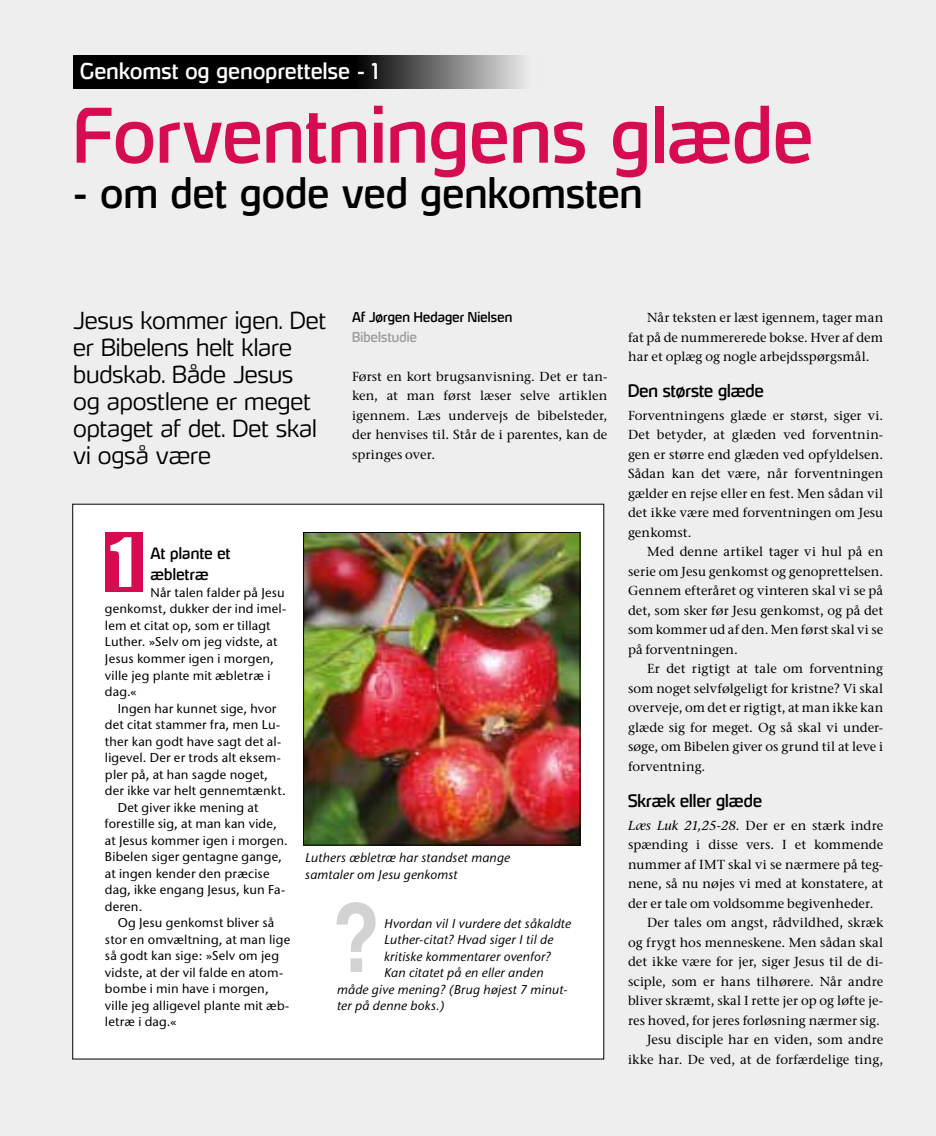
<style>
.page{position:relative;width:936px;height:1136px;background:#fff}
.page>*{position:absolute;margin:0;border:0;box-sizing:border-box;transform-origin:0 0}
.t1{font:700 condensed 96px "Helvetica";color:#d2d2d2}
.t2{font:72px "Hybrea Rg";letter-spacing:.01em;color:#d60b52}
.t3{font:62.85px "Impact";color:#fff}
.t4{font:39px "Hybrea Rg";letter-spacing:.015em;color:#000}
.t5{font:22.5px/27px "Hybrea Lt";letter-spacing:.025em;color:#000}
.t6{font:21px "Hybrea Rg";letter-spacing:.02em;color:#fff}
.t7{font:16.5px "Hybrea Rg";letter-spacing:.005em;color:#000}
.t8{font:15px/21px "Hybrea Rg";letter-spacing:.02em;color:#000}
.t9{font:500 13.05px/19.5px "Stone Serif ITC";letter-spacing:.005em;color:#000;text-align:justify}
.t10{font:13.05px "Hybrea Rg";letter-spacing:.015em;color:#000}
.t11{font:13.05px "Hybrea Rg";letter-spacing:.015em;color:#9d9d9c}
.t12{font:500 12.75px/16.5px "Stone Sans ITC";letter-spacing:.015em;color:#000}
.t13{font:italic 500 12.75px/16.5px "Stone Sans ITC";letter-spacing:.01em;color:#000}
.s1{font-style:italic}
</style>
<div class="page">
<div style="left:0;top:0;width:935px;height:1135px;background:#eee"></div>
<svg style="left:73px;top:55px;width:451px;height:34px;background:#2a2a2a"></svg>
<div style="left:73px;top:504px;width:530px;height:554px;background:#fff"></div>
<div style="left:105px;top:532px;width:37px;height:60px;background:#d60b52"></div>
<img style="left:305px;top:534px;width:273px;height:309px">
<div style="left:303px;top:532px;width:277px;height:313px;border:1px solid #000"></div>
<h3 class="t6" style="left:80px;top:58px;width:299px">Genkomst og genoprettelse - 1</h3>
<h2 class="t2" style="left:73px;top:91px;width:741px">Forventningens glæde</h2>
<h3 class="t4" style="left:73px;top:169px;width:571px">- om det gode ved genkomsten</h3>
<h3 class="t5" style="left:73px;top:307px;width:254px">Jesus kommer igen. Det er Bibelens helt klare budskab. Både Jesus<br>og apostlene er meget optaget af det. Det skal vi også være</h3>
<p class="t10" style="left:352px;top:309px;width:161px">Af Jørgen Hedager Nielsen</p>
<p class="t11" style="left:352px;top:329px;width:66px">Bibelstudie</p>
<p class="t9" style="left:352px;top:366px;width:257px">Først en kort brugsanvisning. Det er tan&shy;ken, at man først læser selve artiklen igennem. Læs undervejs de bibelsteder, der henvises til. Står de i parentes, kan de springes over.</p>
<h3 class="t3" style="left:110px;top:513px;width:25px">1</h3>
<p class="t8" style="left:150px;top:543px;width:81px">At plante et æbletræ</p>
<p class="t12" style="left:105px;top:584px;width:183px;text-indent:46px">Når talen falder på Jesu genkomst, dukker der ind imel&shy;lem et citat op, som er tillagt<br>Luther. »Selv om jeg vidste, at<br>Jesus kommer igen i morgen, ville jeg plante mit æbletræ i dag.«</p>
<p class="t12" style="left:118px;top:699px;width:160px">Ingen har kunnet sige, hvor</p>
<p class="t12" style="left:105px;top:716px;width:177px">det citat stammer fra, men Lu-</p>
<p class="t12" style="left:105px;top:732px;width:178px">ther kan godt have sagt det al-</p>
<p class="t12" style="left:105px;top:749px;width:177px">ligevel. Der er trods alt eksem-</p>
<p class="t12" style="left:105px;top:765px;width:164px">pler på, at han sagde noget,</p>
<p class="t12" style="left:105px;top:782px;width:182px">der ikke var helt gennemtænkt.</p>
<p class="t12" style="left:118px;top:798px;width:142px">Det giver ikke mening at</p>
<p class="t12" style="left:105px;top:815px;width:173px">forestille sig, at man kan vide,</p>
<p class="t12" style="left:105px;top:831px;width:184px">at Jesus kommer igen i morgen.</p>
<p class="t12" style="left:105px;top:848px;width:178px">Bibelen siger gentagne gange,</p>
<p class="t12" style="left:105px;top:864px;width:166px">at ingen kender den præcise</p>
<p class="t12" style="left:105px;top:881px;width:182px">dag, ikke engang Jesus, kun Fa-</p>
<p class="t12" style="left:105px;top:897px;width:39px">deren.</p>
<p class="t12" style="left:118px;top:914px;width:158px">Og Jesu genkomst bliver så</p>
<p class="t12" style="left:105px;top:930px;width:187px">stor en omvæltning, at man lige</p>
<p class="t12" style="left:105px;top:947px;width:176px">så godt kan sige: »Selv om jeg</p>
<p class="t12" style="left:105px;top:963px;width:180px">vidste, at der vil falde en atom-</p>
<p class="t12" style="left:105px;top:980px;width:165px">bombe i min have i morgen,</p>
<p class="t12" style="left:105px;top:996px;width:186px">ville jeg alligevel plante mit æb-</p>
<p class="t12" style="left:105px;top:1013px;width:73px">letræ i dag.«</p>
<p class="t13" style="left:305px;top:849px;width:206px">Luthers æbletræ har standset mange samtaler om Jesu genkomst</p>
<h1 class="t1" style="left:332px;top:879px;width:50px">?</h1>
<p class="t13" style="left:384px;top:914px;width:188px">Hvordan vil I vurdere det såkaldte</p>
<p class="t13" style="left:384px;top:931px;width:171px">Luther-citat? Hvad siger I til de</p>
<p class="t13" style="left:384px;top:947px;width:168px">kritiske kommentarer ovenfor?</p>
<p class="t13" style="left:384px;top:964px;width:161px">Kan citatet på en eller anden</p>
<p class="t13" style="left:337px;top:980px;width:232px">måde give mening? (Brug højest 7 minut-</p>
<p class="t13" style="left:337px;top:997px;width:109px">ter på denne boks.)</p>
<p class="t9" style="left:628px;top:308px;width:257px;text-indent:19px">Når teksten er læst igennem, tager man fat på de nummererede bokse. Hver af dem har et oplæg og nogle arbejdsspørgsmål.</p>
<p class="t7" style="left:628px;top:380px;width:137px">Den største glæde</p>
<p class="t9" style="left:628px;top:405px;width:257px">Forventningens glæde er størst, siger vi.<br>Det betyder, at glæden ved forventnin&shy;gen er større end glæden ved opfyldelsen.<br>Sådan kan det være, når forventningen gælder en rejse eller en fest. Men sådan vil det ikke være med forventningen om Jesu genkomst.</p>
<p class="t9" style="left:628px;top:542px;width:257px;text-indent:19px">Med denne artikel tager vi hul på en serie om Jesu genkomst og genoprettelsen.<br>Gennem efteråret og vinteren skal vi se på det, som sker før Jesu genkomst, og på det som kommer ud af den. Men først skal vi se på forventningen.</p>
<p class="t9" style="left:628px;top:658px;width:257px;text-indent:19px">Er det rigtigt at tale om forventning som noget selvfølgeligt for kristne? Vi skal overveje, om det er rigtigt, at man ikke kan glæde sig for meget. Og så skal vi under&shy;søge, om Bibelen giver os grund til at leve i forventning.</p>
<p class="t7" style="left:628px;top:790px;width:135px">Skræk eller glæde</p>
<p class="t9" style="left:628px;top:815px;width:257px"><span class="s1">Læs Luk 21,25-28.</span> Der er en stærk indre</p>
<p class="t9" style="left:628px;top:834px;width:257px">spænding i disse vers. I et kommende</p>
<p class="t9" style="left:628px;top:854px;width:257px">nummer af IMT skal vi se nærmere på teg-</p>
<p class="t9" style="left:628px;top:873px;width:257px">nene, så nu nøjes vi med at konstatere, at</p>
<p class="t9" style="left:628px;top:893px;width:247px">der er tale om voldsomme begivenheder.</p>
<p class="t9" style="left:647px;top:912px;width:237px">Der tales om angst, rådvildhed, skræk</p>
<p class="t9" style="left:628px;top:932px;width:257px">og frygt hos menneskene. Men sådan skal</p>
<p class="t9" style="left:628px;top:951px;width:257px">det ikke være for jer, siger Jesus til de di-</p>
<p class="t9" style="left:628px;top:971px;width:257px">sciple, som er hans tilhørere. Når andre</p>
<p class="t9" style="left:628px;top:990px;width:257px">bliver skræmt, skal I rette jer op og løfte je-</p>
<p class="t9" style="left:628px;top:1010px;width:253px">res hoved, for jeres forløsning nærmer sig.</p>
<p class="t9" style="left:647px;top:1029px;width:237px">Jesu disciple har en viden, som andre</p>
<p class="t9" style="left:628px;top:1049px;width:257px">ikke har. De ved, at de forfærdelige ting,</p>
</div>
